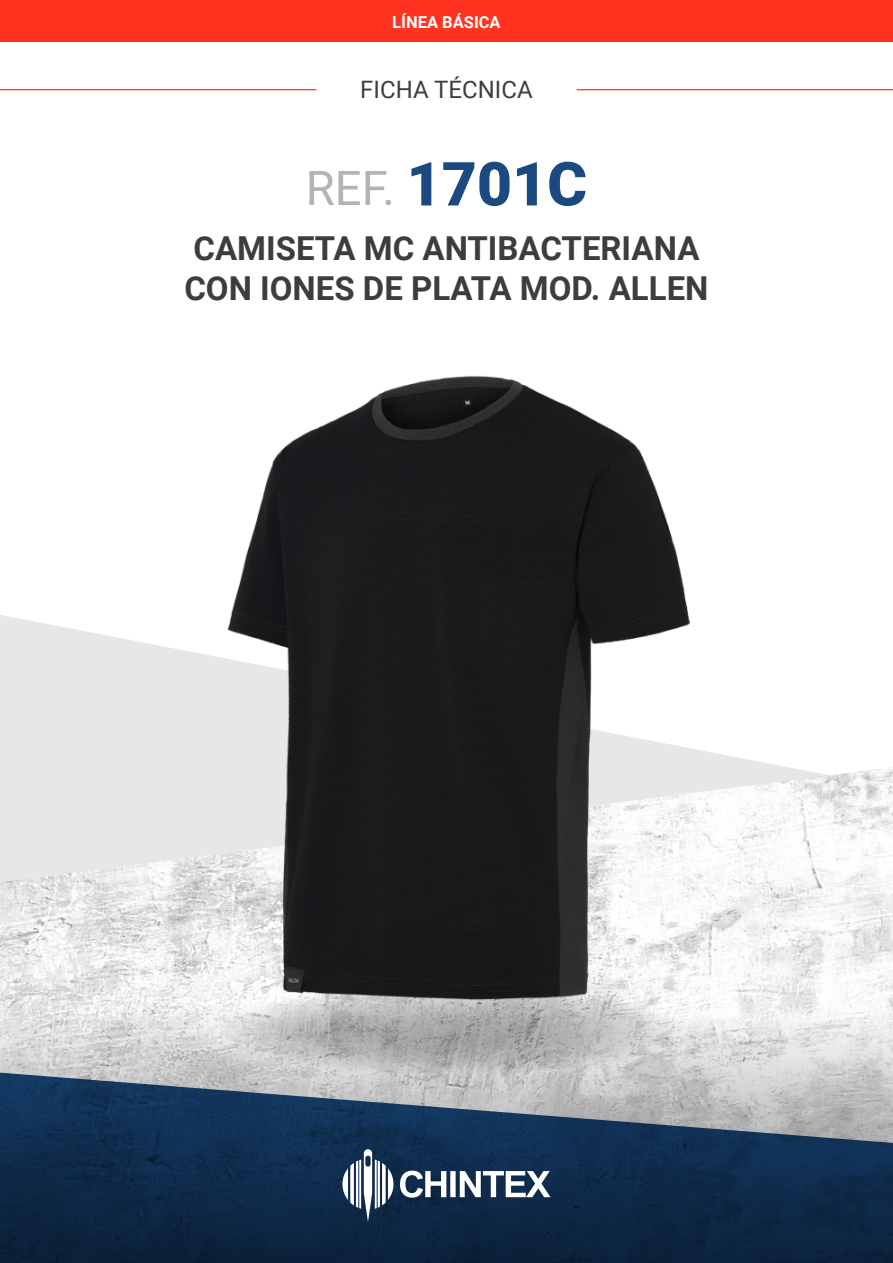
<style>
.page{position:relative;width:893px;height:1263px;background:#fff}
.page>*{position:absolute;margin:0;border:0;box-sizing:border-box;transform-origin:0 0}
.t1{font:900 60.75px "Roboto";color:#1a4a80}
.t2{font:700 33px/39.6px "Roboto";color:#3d3d3b}
.t3{font:24px "Roboto";color:#3d3d3b}
.t4{font:700 16.5px "Roboto";color:#fff}
.s1{font-weight:400;font-size:47.25px;color:#b3b3b0}
</style>
<div class="page">
<div style="left:0;top:0;width:893px;height:42px;background:#ff331f"></div>
<hr style="left:577px;top:89px;width:316px;height:1px;background:#ff331f">
<hr style="left:0;top:89px;width:316px;height:1px;background:#ff331f">
<svg style="left:0;top:615px;width:775px;height:150px;fill:#e6e7e9"></svg>
<img style="left:0;top:765px;width:893px;height:247px">
<svg style="left:0;top:1012px;width:893px;height:59px;background:#dbdada"></svg>
<svg style="left:0;top:1071px;width:893px;height:192px;background:#314861"></svg>
<svg style="left:342px;top:1149px;width:51px;height:73px"></svg>
<svg style="left:400px;top:1170px;width:150px;height:27px"></svg>
<svg style="left:217px;top:985px;width:468px;height:90px;background:#b7b6b7"></svg>
<img style="left:194px;top:376px;width:538px;height:652px">
<p class="t4" style="left:392px;top:10px;width:110px">LÍNEA BÁSICA</p>
<p class="t3" style="left:360px;top:72px;width:174px">FICHA TÉCNICA</p>
<h1 class="t1" style="left:306px;top:141px;width:283px"><span class="s1">REF.</span> 1701C</h1>
<p class="t2" style="left:184px;top:227px;width:526px">CAMISETA MC ANTIBACTERIANA<br>CON IONES DE PLATA MOD. ALLEN</p>
</div>
